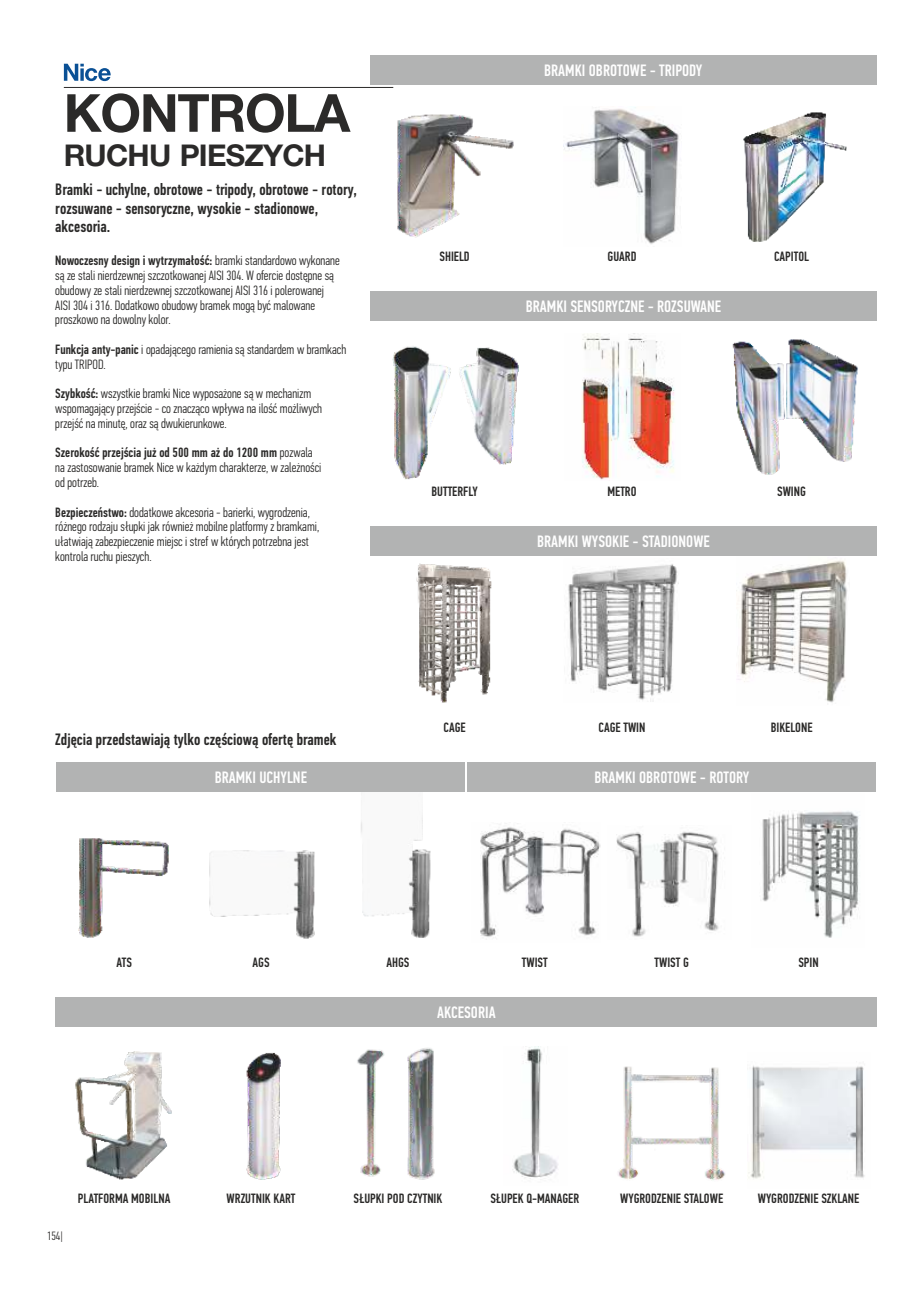
<style>
.page{position:relative;width:919px;height:1289px;background:#fff}
.page>*{position:absolute;margin:0;border:0;box-sizing:border-box;transform-origin:0 0}
.t1{font:700 52.5px "Helvetica Neue LT Pro";letter-spacing:-.025em;color:#2b2a29}
.t2{font:700 30px "Helvetica Neue LT Pro";letter-spacing:-.025em;color:#2b2a29}
.t3{font:500 16.5px/18.1px "PF Din Text Comp Pro";color:#2b2a29}
.t4{font:500 16.5px "PF Din Text Comp Pro";color:#fefefe}
.t5{font:300 13.5px/14.7px "PF Din Text Comp Pro";color:#2b2a29}
.t6{font:500 13.5px "PF Din Text Comp Pro";color:#2b2a29}
.t7{font:300 12px "PF Din Text Comp Pro";color:#2b2a29}
.s1{font-weight:500}
</style>
<div class="page">
<img style="left:397px;top:114px;width:117px;height:124px">
<img style="left:563px;top:107px;width:116px;height:137px">
<img style="left:743px;top:112px;width:104px;height:130px">
<img style="left:392px;top:346px;width:127px;height:134px">
<img style="left:732px;top:339px;width:126px;height:136px">
<img style="left:416px;top:563px;width:76px;height:140px">
<img style="left:568px;top:564px;width:111px;height:138px">
<img style="left:736px;top:560px;width:111px;height:143px">
<img style="left:78px;top:838px;width:91px;height:100px">
<img style="left:209px;top:850px;width:106px;height:89px">
<img style="left:353px;top:791px;width:88px;height:147px">
<img style="left:480px;top:827px;width:121px;height:111px">
<img style="left:616px;top:831px;width:103px;height:106px">
<img style="left:762px;top:811px;width:98px;height:127px">
<img style="left:75px;top:1051px;width:97px;height:129px">
<img style="left:246px;top:1052px;width:35px;height:128px">
<img style="left:357px;top:1048px;width:78px;height:132px">
<img style="left:512px;top:1046px;width:46px;height:133px">
<img style="left:748px;top:1065px;width:117px;height:114px">
<img style="left:618px;top:1066px;width:107px;height:114px">
<div style="left:370px;top:56px;width:506px;height:29px;background:#b2b3b3"></div>
<div style="left:370px;top:291px;width:506px;height:30px;background:#b2b3b3"></div>
<div style="left:370px;top:526px;width:506px;height:30px;background:#b2b3b3"></div>
<div style="left:467px;top:762px;width:409px;height:29px;background:#b2b3b3"></div>
<div style="left:56px;top:762px;width:408px;height:29px;background:#b2b3b3"></div>
<div style="left:56px;top:997px;width:820px;height:30px;background:#b2b3b3"></div>
<img style="left:582px;top:334px;width:93px;height:146px">
<svg style="left:64px;top:64px;width:47px;height:17px"></svg>
<hr style="left:64px;top:87px;width:329px;height:1px;background:#2b2a29">
<h1 class="t1" style="left:64px;top:94px;width:288px">KONTROLA</h1>
<h2 class="t2" style="left:64px;top:144px;width:264px">RUCHU PIESZYCH</h2>
<p class="t3" style="left:55px;top:182px;width:303px">Bramki - uchylne, obrotowe - tripody, obrotowe - rotory, rozsuwane - sensoryczne, wysokie - stadionowe, akcesoria.</p>
<p class="t5" style="left:55px;top:255px;width:286px"><span class="s1">Nowoczesny design i wytrzymałość:</span> bramki standardowo wykonane są ze stali nierdzewnej szczotkowanej AISI 304. W ofercie dostępne są obudowy ze stali nierdzewnej szczotkowanej AISI 316 i polerowanej AISI 304 i 316. Dodatkowo obudowy bramek mogą być malowane proszkowo na dowolny kolor.</p>
<p class="t5" style="left:55px;top:343px;width:292px"><span class="s1">Funkcja anty-panic</span> i opadającego ramienia są standardem w bramkach typu TRIPOD.</p>
<p class="t5" style="left:55px;top:387px;width:268px"><span class="s1">Szybkość:</span> wszystkie bramki Nice wyposażone są w mechanizm wspomagający przejście - co znacząco wpływa na ilość możliwych przejść na minutę, oraz są dwukierunkowe.</p>
<p class="t5" style="left:55px;top:446px;width:267px"><span class="s1">Szerokość przejścia już od 500 mm aż do 1200 mm</span> pozwala na zastosowanie bramek Nice w każdym charakterze, w zależności od potrzeb.</p>
<p class="t5" style="left:55px;top:506px;width:265px"><span class="s1">Bezpieczeństwo:</span> dodatkowe akcesoria - barierki, wygrodzenia, różnego rodzaju słupki jak również mobilne platformy z bramkami, ułatwiają zabezpieczenie miejsc i stref w których potrzebna jest kontrola ruchu pieszych.</p>
<p class="t3" style="left:55px;top:732px;width:283px">Zdjęcia przedstawiają tylko częściową ofertę bramek</p>
<p class="t4" style="left:215px;top:770px;width:94px">BRAMKI UCHYLNE</p>
<p class="t4" style="left:544px;top:64px;width:160px">BRAMKI OBROTOWE - TRIPODY</p>
<p class="t6" style="left:439px;top:251px;width:32px">SHIELD</p>
<p class="t6" style="left:607px;top:251px;width:30px">GUARD</p>
<p class="t6" style="left:774px;top:251px;width:36px">CAPITOL</p>
<p class="t4" style="left:525px;top:299px;width:197px">BRAMKI SENSORYCZNE - ROZSUWANE</p>
<p class="t6" style="left:431px;top:486px;width:48px">BUTTERFLY</p>
<p class="t6" style="left:777px;top:486px;width:30px">SWING</p>
<p class="t6" style="left:607px;top:486px;width:31px">METRO</p>
<p class="t4" style="left:537px;top:534px;width:174px">BRAMKI WYSOKIE - STADIONOWE</p>
<p class="t6" style="left:443px;top:721px;width:24px">CAGE</p>
<p class="t6" style="left:598px;top:721px;width:48px">CAGE TWIN</p>
<p class="t6" style="left:770px;top:721px;width:43px">BIKELONE</p>
<p class="t4" style="left:594px;top:770px;width:156px">BRAMKI OBROTOWE - ROTORY</p>
<p class="t6" style="left:116px;top:957px;width:17px">ATS</p>
<p class="t6" style="left:252px;top:957px;width:19px">AGS</p>
<p class="t6" style="left:386px;top:957px;width:24px">AHGS</p>
<p class="t6" style="left:522px;top:957px;width:27px">TWIST</p>
<p class="t4" style="left:437px;top:1005px;width:60px">AKCESORIA</p>
<p class="t6" style="left:654px;top:957px;width:36px">TWIST G</p>
<p class="t6" style="left:798px;top:957px;width:22px">SPIN</p>
<p class="t7" style="left:47px;top:1230px;width:18px">154|</p>
<p class="t6" style="left:78px;top:1192px;width:94px">PLATFORMA MOBILNA</p>
<p class="t6" style="left:227px;top:1192px;width:70px">WRZUTNIK KART</p>
<p class="t6" style="left:490px;top:1192px;width:90px">SŁUPEK Q-MANAGER</p>
<p class="t6" style="left:353px;top:1192px;width:90px">SŁUPKI POD CZYTNIK</p>
<p class="t6" style="left:620px;top:1192px;width:104px">WYGRODZENIE STALOWE</p>
<p class="t6" style="left:757px;top:1192px;width:103px">WYGRODZENIE SZKLANE</p>
</div>
